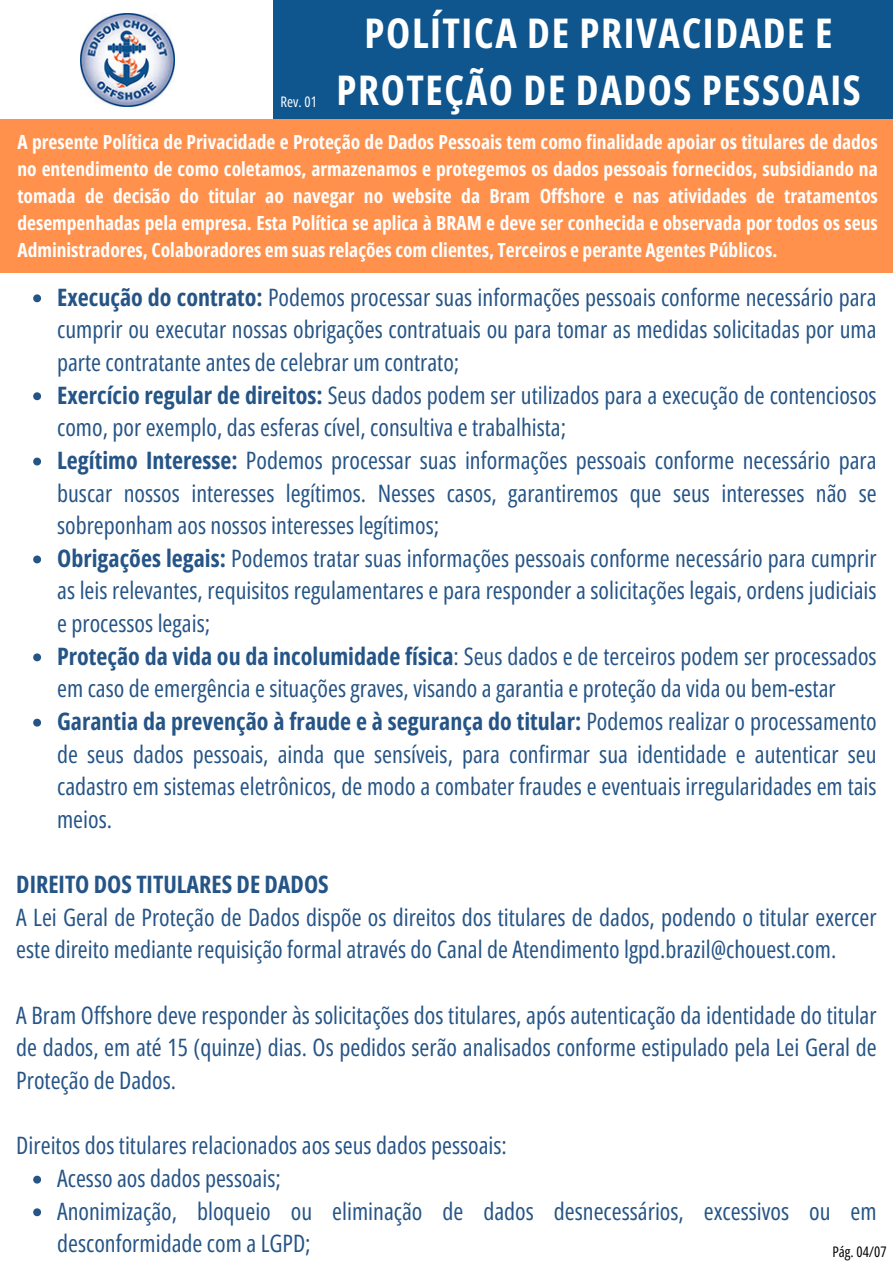
<style>
.page{position:relative;width:893px;height:1264px;background:#fff}
.page>*{position:absolute;margin:0;border:0;box-sizing:border-box;transform-origin:0 0}
.t1{font:700 40.8px/56.2px "Open Sans Condensed";letter-spacing:.04em;color:#fff;text-align:center}
.t2{font:24px/32.7px "Open Sans Condensed";color:#255486;text-align:justify}
.t3{font:700 24px "Open Sans Condensed";color:#255486}
.t4{font:700 19.5px/27px "Open Sans Condensed";color:#fff;text-align:justify}
.t5{font:14.55px "Open Sans Condensed";color:#000}
.t6{font:14.55px "Open Sans Condensed";color:#fff}
.s1{font-weight:700}
</style>
<div class="page">
<div style="left:585px;top:0;width:307px;height:118px;background:#0f558e"></div>
<div style="left:273px;top:0;width:378px;height:118px;background:#0f558e"></div>
<svg style="left:33px;top:294px;width:8px;height:8px"></svg>
<svg style="left:33px;top:392px;width:8px;height:8px"></svg>
<svg style="left:33px;top:457px;width:8px;height:8px"></svg>
<svg style="left:33px;top:555px;width:8px;height:8px"></svg>
<svg style="left:33px;top:653px;width:8px;height:8px"></svg>
<svg style="left:33px;top:718px;width:8px;height:8px"></svg>
<svg style="left:33px;top:1175px;width:8px;height:8px"></svg>
<svg style="left:33px;top:1208px;width:8px;height:8px"></svg>
<img style="left:81px;top:13px;width:93px;height:93px">
<div style="left:0;top:119px;width:591px;height:153px;background:#ff914d"></div>
<div style="left:392px;top:119px;width:500px;height:153px;background:#ff914d"></div>
<p class="t1" style="left:336px;top:4px;width:525px">POLÍTICA DE PRIVACIDADE E<br>PROTEÇÃO DE DADOS PESSOAIS</p>
<p class="t4" style="left:17px;top:128px;width:861px">A presente Política de Privacidade e Proteção de Dados Pessoais tem como finalidade apoiar os titulares de dados no entendimento de como coletamos, armazenamos e protegemos os dados pessoais fornecidos, subsidiando na tomada de decisão do titular ao navegar no website da Bram Offshore e nas atividades de tratamentos desempenhadas pela empresa. Esta Política se aplica à BRAM e deve ser conhecida e observada por todos os seus Administradores, Colaboradores em suas relações com clientes, Terceiros e perante Agentes Públicos.</p>
<p class="t6" style="left:280px;top:91px;width:38px">Rev. 01</p>
<p class="t2" style="left:57px;top:280px;width:820px"><span class="s1">Execução do contrato:</span> Podemos processar suas informações pessoais conforme necessário para cumprir ou executar nossas obrigações contratuais ou para tomar as medidas solicitadas por uma parte contratante antes de celebrar um contrato;</p>
<p class="t2" style="left:57px;top:378px;width:820px"><span class="s1">Exercício regular de direitos:</span> Seus dados podem ser utilizados para a execução de contenciosos como, por exemplo, das esferas cível, consultiva e trabalhista;</p>
<p class="t2" style="left:57px;top:443px;width:820px"><span class="s1">Legítimo Interesse:</span> Podemos processar suas informações pessoais conforme necessário para buscar nossos interesses legítimos. Nesses casos, garantiremos que seus interesses não se sobreponham aos nossos interesses legítimos;</p>
<p class="t2" style="left:57px;top:541px;width:820px"><span class="s1">Obrigações legais:</span> Podemos tratar suas informações pessoais conforme necessário para cumprir as leis relevantes, requisitos regulamentares e para responder a solicitações legais, ordens judiciais e processos legais;</p>
<p class="t2" style="left:57px;top:639px;width:820px"><span class="s1">Proteção da vida ou da incolumidade física</span>: Seus dados e de terceiros podem ser processados em caso de emergência e situações graves, visando a garantia e proteção da vida ou bem-estar</p>
<p class="t2" style="left:57px;top:704px;width:820px"><span class="s1">Garantia da prevenção à fraude e à segurança do titular:</span> Podemos realizar o processamento de seus dados pessoais, ainda que sensíveis, para confirmar sua identidade e autenticar seu cadastro em sistemas eletrônicos, de modo a combater fraudes e eventuais irregularidades em tais meios.</p>
<p class="t3" style="left:16px;top:867px;width:314px">DIREITO DOS TITULARES DE DADOS</p>
<p class="t2" style="left:16px;top:900px;width:861px">A Lei Geral de Proteção de Dados dispõe os direitos dos titulares de dados, podendo o titular exercer este direito mediante requisição formal através do Canal de Atendimento lgpd.brazil@chouest.com.</p>
<p class="t2" style="left:16px;top:998px;width:861px">A Bram Offshore deve responder às solicitações dos titulares, após autenticação da identidade do titular de dados, em até 15 (quinze) dias. Os pedidos serão analisados conforme estipulado pela Lei Geral de Proteção de Dados.</p>
<p class="t2" style="left:16px;top:1128px;width:492px">Direitos dos titulares relacionados aos seus dados pessoais:</p>
<p class="t2" style="left:57px;top:1161px;width:225px">Acesso aos dados pessoais;</p>
<p class="t2" style="left:57px;top:1193px;width:820px">Anonimização, bloqueio ou eliminação de dados desnecessários, excessivos ou em desconformidade com a LGPD;</p>
<p class="t5" style="left:832px;top:1241px;width:56px">Pág. 04/07</p>
</div>
